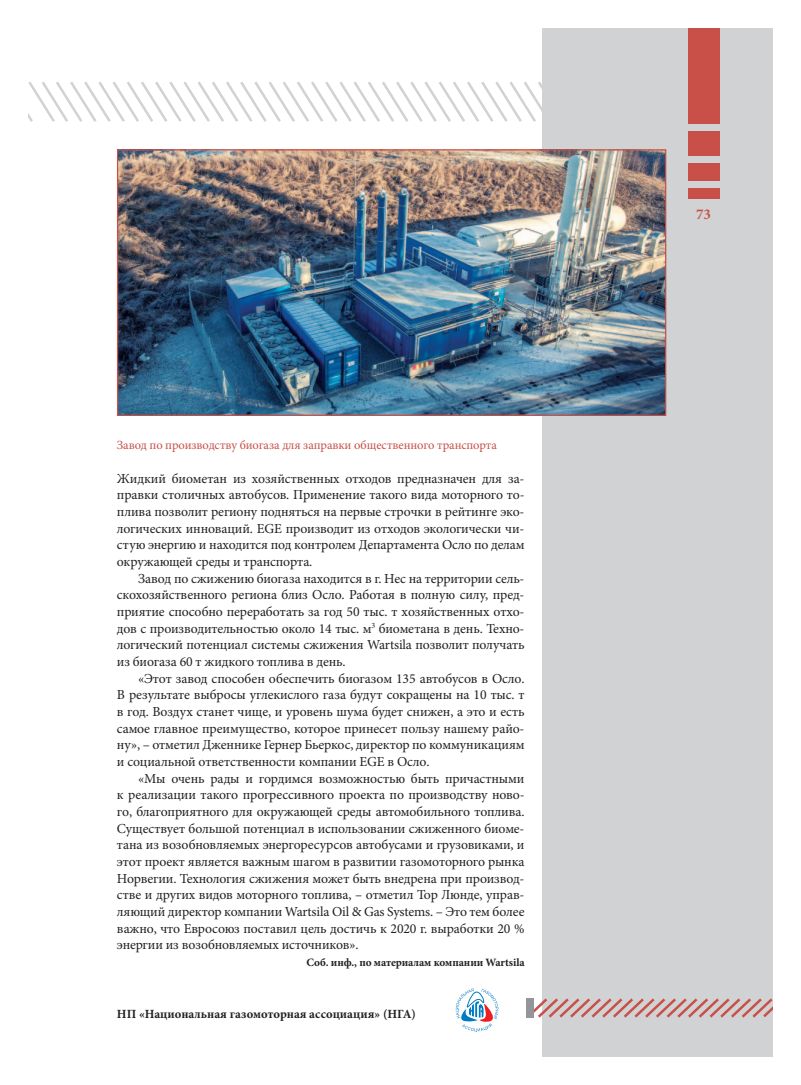
<style>
.page{position:relative;width:801px;height:1085px;background:#fff}
.page>*{position:absolute;margin:0;border:0;box-sizing:border-box;transform-origin:0 0}
.t1{font:700 15px "Minion Pro";color:#c85048}
.t2{font:13.75px/16.6px "Minion Pro";letter-spacing:-.01em;color:#231f20;text-align:justify}
.t3{font:12.5px "Minion Pro";letter-spacing:-.01em;color:#c85048}
.t4{font:700 12.5px "Minion Pro";color:#231f20}
.t5{font:700 11.25px "Minion Pro";letter-spacing:-.01em;color:#231f20}
</style>
<div class="page">
<svg style="left:28px;top:81px;width:514px;height:41px"></svg>
<svg style="left:455px;top:988px;width:43px;height:43px"></svg>
<div style="left:542px;top:28px;width:230px;height:1028px;background:#d1d2d4"></div>
<svg style="left:526px;top:995px;width:247px;height:25px"></svg>
<div style="left:527px;top:997px;width:7px;height:20px;background:#939598"></div>
<div style="left:687px;top:28px;width:32px;height:96px;background:#c85048"></div>
<div style="left:687px;top:131px;width:32px;height:25px;background:#c85048"></div>
<div style="left:687px;top:163px;width:32px;height:18px;background:#c85048"></div>
<div style="left:687px;top:188px;width:32px;height:10px;background:#c85048"></div>
<img style="left:119px;top:151px;width:545px;height:263px">
<div style="left:117px;top:149px;width:549px;height:267px;border:1px solid #c85048"></div>
<p class="t3" style="left:117px;top:440px;width:381px">Завод по производству биогаза для заправки общественного транспорта</p>
<p class="t2" style="left:117px;top:471px;width:409px">Жидкий биометан из хозяйственных отходов предназначен для за&shy;правки столичных автобусов. Применение такого вида моторного то&shy;плива позволит региону подняться на первые строчки в рейтинге эко&shy;логических инноваций. EGE производит из отходов экологически чи&shy;стую энергию и находится под контролем Департамента Осло по делам окружающей среды и транспорта.</p>
<p class="t2" style="left:117px;top:571px;width:409px;text-indent:21px">Завод по сжижению биогаза находится в г. Нес на территории сель&shy;скохозяйственного региона близ Осло. Работая в полную силу, пред&shy;приятие способно переработать за год 50 тыс. т хозяйственных отхо&shy;дов с производительностью около 14 тыс. м<sup>3</sup> биометана в день. Техно&shy;логический потенциал системы сжижения Wartsila позволит получать из биогаза 60 т жидкого топлива в день.</p>
<p class="t2" style="left:117px;top:670px;width:409px;text-indent:21px">«Этот завод способен обеспечить биогазом 135 автобусов в Осло.<br>В результате выбросы углекислого газа будут сокращены на 10 тыс. т в год. Воздух станет чище, и уровень шума будет снижен, а это и есть самое главное преимущество, которое принесет пользу нашему райо&shy;ну», – отметил Дженнике Гернер Бьеркос, директор по коммуникациям и социальной ответственности компании EGE в Осло.</p>
<p class="t2" style="left:117px;top:770px;width:409px;text-indent:21px">«Мы очень рады и гордимся возможностью быть причастными к реализации такого прогрессивного проекта по производству ново&shy;го, благоприятного для окружающей среды автомобильного топлива.<br>Существует большой потенциал в использовании сжиженного биоме&shy;тана из возобновляемых энергоресурсов автобусами и грузовиками, и этот проект является важным шагом в развитии газомоторного рынка Норвегии. Технология сжижения может быть внедрена при производ&shy;стве и других видов моторного топлива, – отметил Тор Люнде, управ&shy;ляющий директор компании Wartsila Oil &amp; Gas Systems. – Это тем более важно, что Евросоюз поставил цель достичь к 2020 г. выработки 20 % энергии из возобновляемых источников».</p>
<p class="t5" style="left:306px;top:957px;width:220px">Соб. инф., по материалам компании Wartsila</p>
<p class="t4" style="left:117px;top:1008px;width:300px">НП «Национальная газомоторная ассоциация» (НГА)</p>
<p class="t1" style="left:696px;top:208px;width:16px">73</p>
</div>
